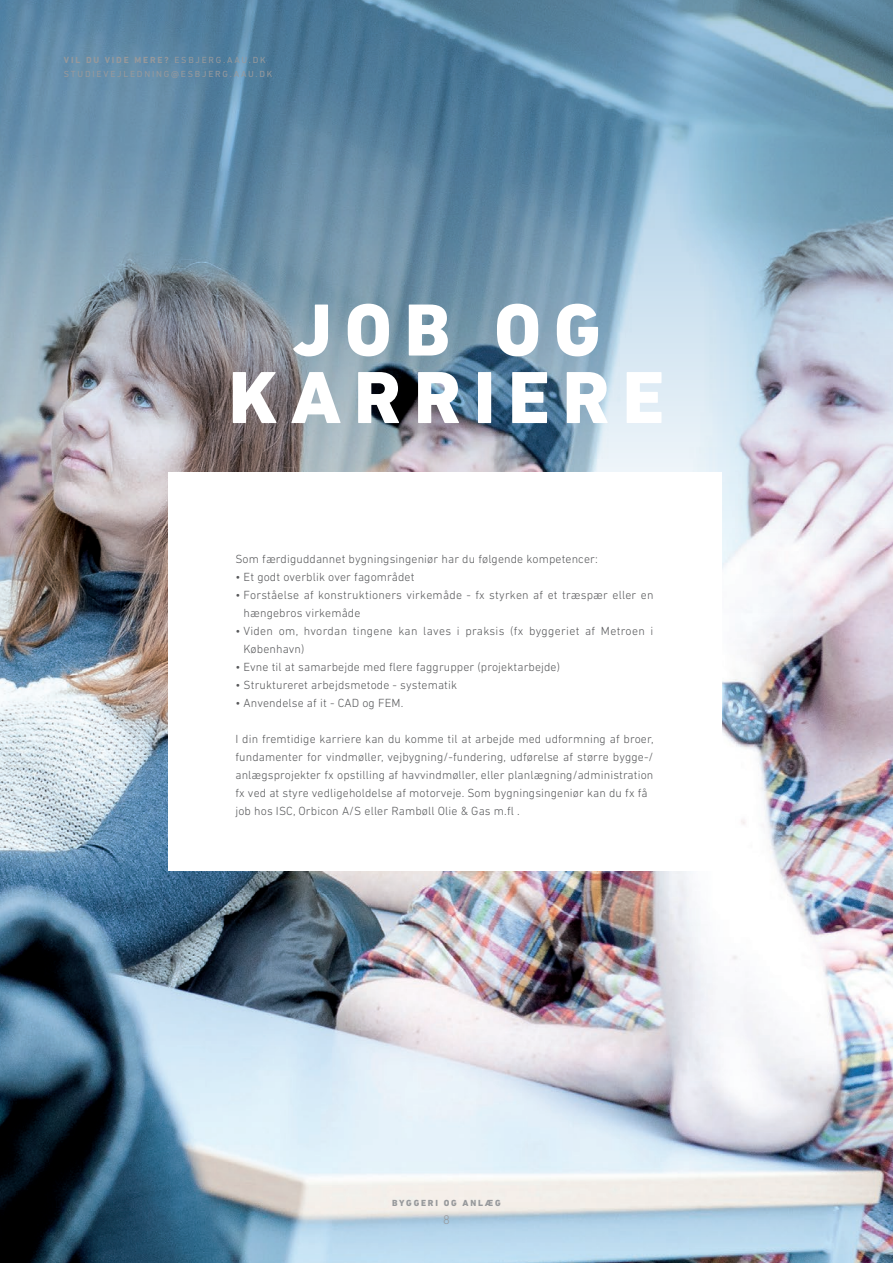
<style>
.page{position:relative;width:893px;height:1263px;background:#fff}
.page>*{position:absolute;margin:0;border:0;box-sizing:border-box;transform-origin:0 0}
.t1{font:800 75px/67.5px "DIN Next LT Pro";letter-spacing:.17em;color:#fff;text-align:center}
.t2{font:300 12.75px "DIN Next LT Pro";color:#97999c}
.t3{font:300 12px/18px "DIN Next LT Pro";letter-spacing:.01em;color:#57585a}
.t4{font:9px/13.5px "DIN Next LT Pro";letter-spacing:.2em;color:#97999c}
.t5{font:800 9px "DIN Next LT Pro";letter-spacing:.2em;color:#97999c}
.s1{font-weight:700}
</style>
<div class="page">
<img style="left:0;top:0;width:893px;height:1263px">
<img style="left:0;top:0;width:892px;height:613px">
<div style="left:168px;top:472px;width:554px;height:398px;background:#fff"></div>
<p class="t4" style="left:64px;top:53px;width:210px"><span class="s1">VIL DU VIDE MERE?</span> ESBJERG.AAU.DK<br>STUDIEVEJLEDNING@ESBJERG.AAU.DK</p>
<h1 class="t1" style="left:229px;top:296px;width:437px">JOB OG<br>KARRIERE</h1>
<p class="t3" style="left:235px;top:549px;width:364px">Som færdiguddannet bygningsingeniør har du følgende kompetencer:</p>
<p class="t3" style="left:235px;top:567px;width:181px">• Et godt overblik over fagområdet</p>
<p class="t3" style="left:244px;top:585px;width:411px;text-indent:-8px">• Forståelse af konstruktioners virkemåde - fx styrken af et træspær eller en hængebros virkemåde</p>
<p class="t3" style="left:243px;top:621px;width:412px;text-indent:-8px">• Viden om, hvordan tingene kan laves i praksis (fx byggeriet af Metroen i<br>København)</p>
<p class="t3" style="left:235px;top:657px;width:326px">• Evne til at samarbejde med flere faggrupper (projektarbejde)</p>
<p class="t3" style="left:235px;top:675px;width:223px">• Struktureret arbejdsmetode - systematik</p>
<p class="t3" style="left:235px;top:693px;width:170px">• Anvendelse af it - CAD og FEM.</p>
<p class="t3" style="left:235px;top:729px;width:420px">I din fremtidige karriere kan du komme til at arbejde med udformning af broer, fundamenter for vindmøller, vejbygning/-fundering, udførelse af større bygge-/ anlægsprojekter fx opstilling af havvindmøller, eller planlægning/administration fx ved at styre vedligeholdelse af motorveje. Som bygningsingeniør kan du fx få job hos ISC, Orbicon A/S eller Rambøll Olie &amp; Gas m.fl .</p>
<p class="t5" style="left:392px;top:1198px;width:110px">BYGGERI OG ANLÆG</p>
<p class="t2" style="left:443px;top:1212px;width:8px">8</p>
</div>
